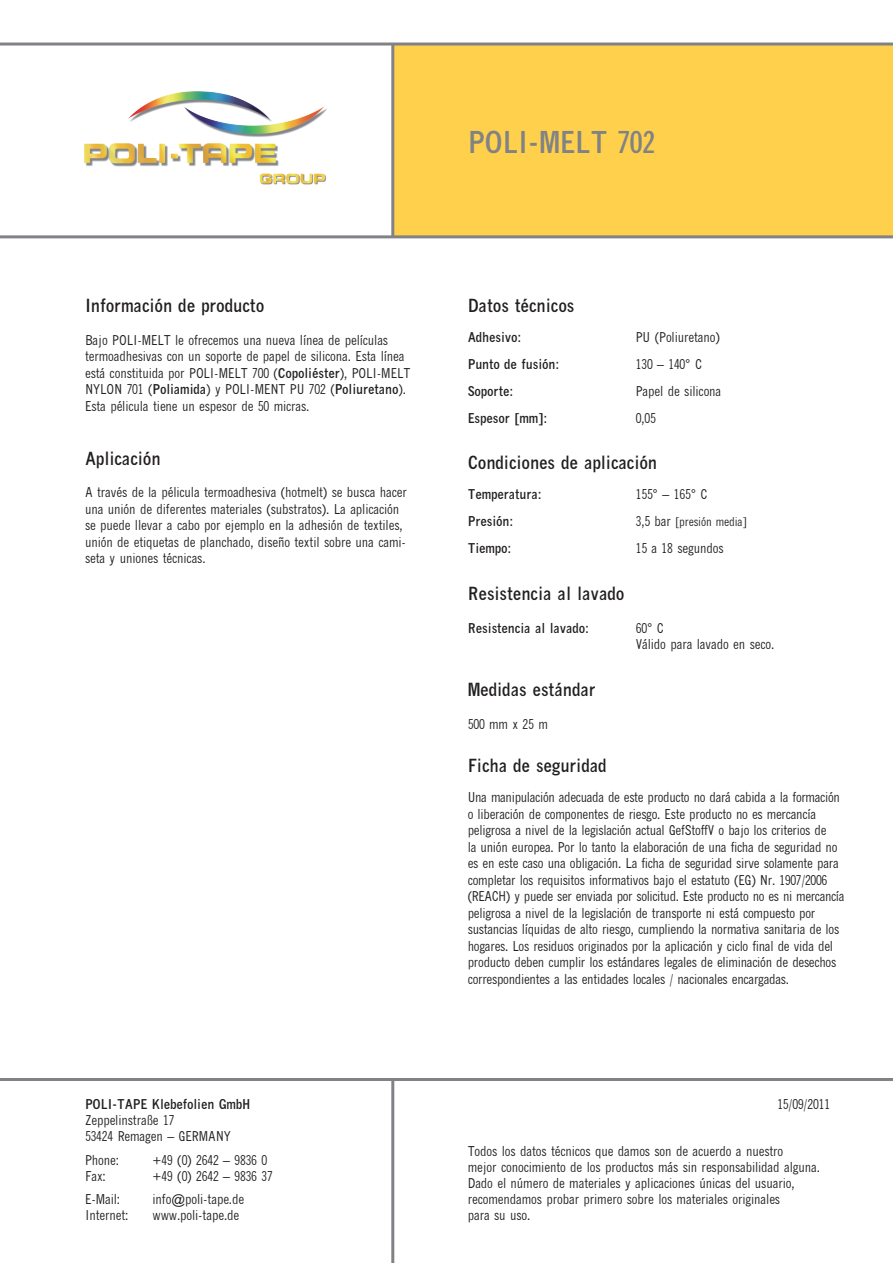
<style>
.page{position:relative;width:893px;height:1263px;background:#fff}
.page>*{position:absolute;margin:0;border:0;box-sizing:border-box;transform-origin:0 0}
.t1{font:700 condensed 30px "M News Gothic";color:#808285}
.t2{font:700 condensed 18px "M News Gothic";color:#231f20}
.t3{font:condensed 13.5px/16.5px "M News Gothic";color:#231f20}
.t4{font:700 condensed 13.5px "M News Gothic";color:#231f20}
.t5{font:condensed 12px "M News Gothic";color:#231f20}
.s1{font-weight:700}
.s2{font-size:13.5px}
</style>
<div class="page">
<div style="left:393px;top:44px;width:500px;height:193px;background:#fed04c"></div>
<hr style="left:0;top:235px;width:893px;height:3px;background:#808285">
<hr style="left:0;top:43px;width:893px;height:3px;background:#808285">
<hr style="left:391px;top:44px;width:3px;height:193px;background:#808285">
<hr style="left:0;top:1078px;width:893px;height:3px;background:#808285">
<hr style="left:391px;top:1079px;width:3px;height:184px;background:#808285">
<img style="left:84px;top:91px;width:243px;height:94px">
<h2 class="t2" style="left:85px;top:295px;width:181px">Información de producto</h2>
<p class="t3" style="left:85px;top:331px;width:327px">Bajo POLI-MELT le ofrecemos una nueva línea de películas termoadhesivas con un soporte de papel de silicona. Esta línea está constituida por POLI-MELT 700 (<span class="s1">Copoliéster</span>), POLI-MELT NYLON 701 (<span class="s1">Poliamida</span>) y POLI-MENT PU 702 (<span class="s1">Poliuretano</span>).<br>Esta pélicula tiene un espesor de 50 micras.</p>
<h2 class="t2" style="left:85px;top:447px;width:77px">Aplicación</h2>
<p class="t3" style="left:85px;top:484px;width:323px">A través de la pélicula termoadhesiva (hotmelt) se busca hacer una unión de diferentes materiales (substratos). La aplicación se puede llevar a cabo por ejemplo en la adhesión de textiles, unión de etiquetas de planchado, diseño textil sobre una cami&shy;seta y uniones técnicas.</p>
<p class="t4" style="left:85px;top:1096px;width:167px">POLI-TAPE Klebefolien GmbH</p>
<p class="t3" style="left:85px;top:1112px;width:147px">Zeppelinstraße 17<br>53424 Remagen – GERMANY</p>
<p class="t3" style="left:85px;top:1151px;width:35px">Phone:</p>
<p class="t3" style="left:153px;top:1151px;width:116px">+49 (0) 2642 – 9836 0</p>
<p class="t3" style="left:85px;top:1168px;width:22px">Fax:</p>
<p class="t3" style="left:153px;top:1168px;width:122px">+49 (0) 2642 – 9836 37</p>
<p class="t3" style="left:85px;top:1191px;width:37px">E-Mail:</p>
<p class="t3" style="left:153px;top:1191px;width:93px">info@poli-tape.de</p>
<p class="t3" style="left:85px;top:1207px;width:45px">Internet:</p>
<p class="t3" style="left:153px;top:1207px;width:88px">www.poli-tape.de</p>
<h1 class="t1" style="left:468px;top:124px;width:189px">POLI-MELT 702</h1>
<h2 class="t2" style="left:468px;top:295px;width:108px">Datos técnicos</h2>
<p class="t4" style="left:468px;top:329px;width:55px">Adhesivo:</p>
<p class="t3" style="left:636px;top:329px;width:86px">PU (Poliuretano)</p>
<p class="t4" style="left:468px;top:356px;width:93px">Punto de fusión:</p>
<p class="t3" style="left:636px;top:356px;width:68px">130 – 140° C</p>
<p class="t4" style="left:468px;top:383px;width:47px">Soporte:</p>
<p class="t3" style="left:636px;top:383px;width:87px">Papel de silicona</p>
<p class="t4" style="left:468px;top:410px;width:81px">Espesor [mm]:</p>
<p class="t3" style="left:636px;top:410px;width:21px">0,05</p>
<h2 class="t2" style="left:468px;top:452px;width:191px">Condiciones de aplicación</h2>
<p class="t4" style="left:468px;top:486px;width:75px">Temperatura:</p>
<p class="t3" style="left:636px;top:486px;width:73px">155° – 165° C</p>
<p class="t4" style="left:468px;top:513px;width:47px">Presión:</p>
<p class="t5" style="left:636px;top:515px;width:112px"><span class="s2">3,5 bar</span> [presión media]</p>
<p class="t4" style="left:468px;top:540px;width:45px">Tiempo:</p>
<p class="t3" style="left:636px;top:540px;width:89px">15 a 18 segundos</p>
<h2 class="t2" style="left:468px;top:583px;width:158px">Resistencia al lavado</h2>
<p class="t4" style="left:468px;top:620px;width:123px">Resistencia al lavado:</p>
<p class="t3" style="left:636px;top:620px;width:140px">60° C<br>Válido para lavado en seco.</p>
<h2 class="t2" style="left:468px;top:679px;width:129px">Medidas estándar</h2>
<p class="t3" style="left:468px;top:716px;width:82px">500 mm x 25 m</p>
<h2 class="t2" style="left:468px;top:755px;width:140px">Ficha de seguridad</h2>
<p class="t3" style="left:468px;top:789px;width:378px">Una manipulación adecuada de este producto no dará cabida a la formación o liberación de componentes de riesgo. Este producto no es mercancía peligrosa a nivel de la legislación actual GefStoffV o bajo los criterios de<br>la unión europea. Por lo tanto la elaboración de una ficha de seguridad no es en este caso una obligación. La ficha de seguridad sirve solamente para completar los requisitos informativos bajo el estatuto (EG) Nr. 1907/2006 (REACH) y puede ser enviada por solicitud. Este producto no es ni mercancía peligrosa a nivel de la legislación de transporte ni está compuesto por sustancias líquidas de alto riesgo, cumpliendo la normativa sanitaria de los hogares. Los residuos originados por la aplicación y ciclo final de vida del producto deben cumplir los estándares legales de eliminación de desechos correspondientes a las entidades locales / nacionales encargadas.</p>
<p class="t3" style="left:777px;top:1095px;width:54px">15/09/2011</p>
<p class="t3" style="left:468px;top:1142px;width:354px">Todos los datos técnicos que damos son de acuerdo a nuestro<br>mejor conocimiento de los productos más sin responsabilidad alguna.<br>Dado el número de materiales y aplicaciones únicas del usuario, recomendamos probar primero sobre los materiales originales<br>para su uso.</p>
</div>
